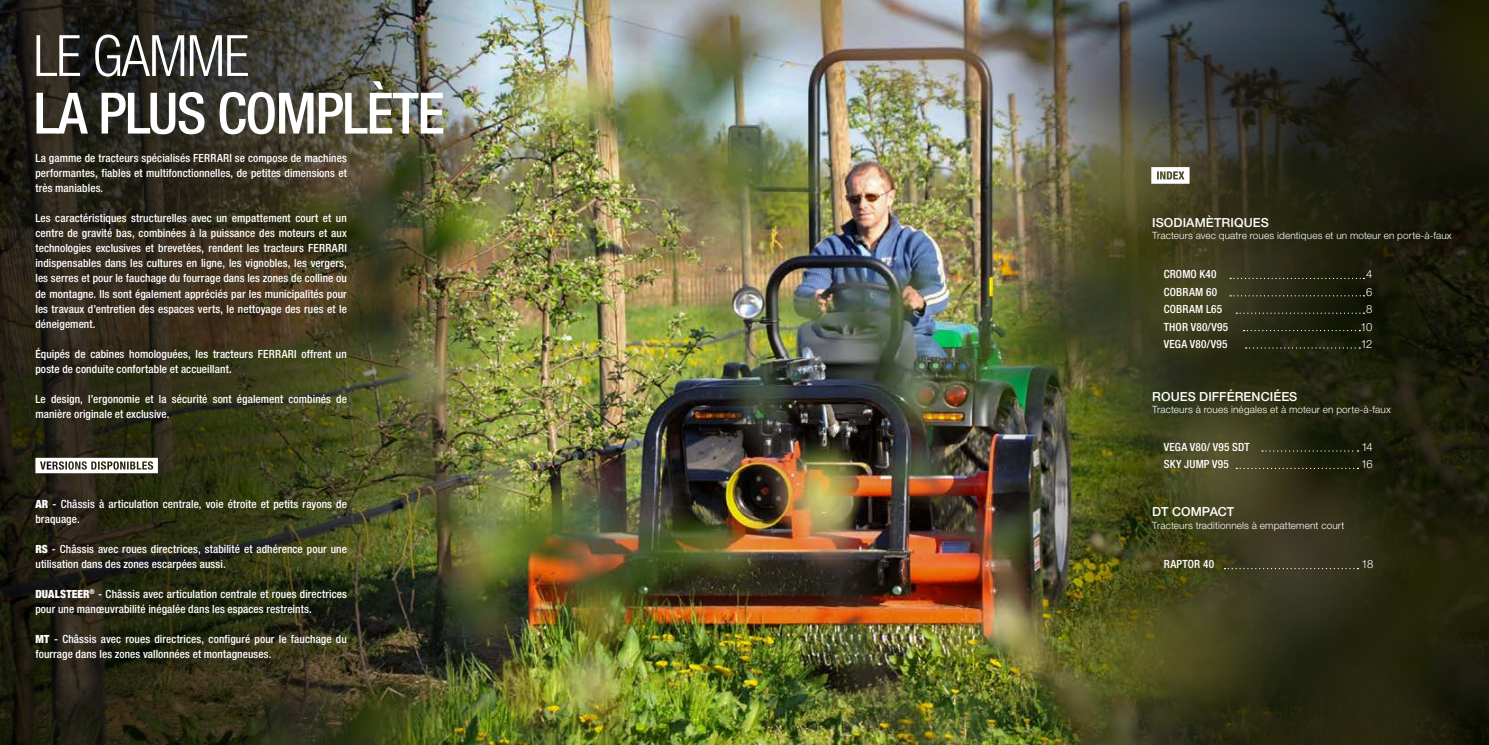
<style>
.page{position:relative;width:1489px;height:745px;background:#fff}
.page>*{position:absolute;margin:0;border:0;box-sizing:border-box;transform-origin:0 0}
.t1{font:500 condensed 57px "Helvetica Neue LTW1 G";letter-spacing:-.025em;color:#fff}
.t2{font:300 condensed 57px "Helvetica Neue LTW1 G";letter-spacing:-.025em;color:#fff}
.t3{font:500 12.5px "Helvetica Neue LT Std";letter-spacing:.005em;color:#fff}
.t4{font:500 condensed 11.25px/15px "Helvetica Neue LT Std";letter-spacing:.01em;color:#fff}
.t5{font:300 11.25px/17.5px "Helvetica Neue LT Std";letter-spacing:-.065em;color:#fff;text-align:center}
.t6{font:500 condensed 11.25px "Helvetica Neue LT Std";letter-spacing:.03em;color:#fff}
.t7{font:300 10px "Helvetica Neue LT Std";letter-spacing:.015em;color:#fff}
.s1{font-weight:900}
</style>
<div class="page">
<img style="left:489px;top:0;width:510px;height:744px">
<img style="left:999px;top:0;width:489px;height:744px">
<img style="left:0;top:0;width:489px;height:744px">
<svg style="left:1151px;top:167px;width:38px;height:17px"></svg>
<svg style="left:35px;top:457px;width:123px;height:16px"></svg>
<svg style="left:1229px;top:277px;width:135px;height:2px"></svg>
<svg style="left:1229px;top:295px;width:135px;height:1px"></svg>
<svg style="left:1261px;top:450px;width:97px;height:1px"></svg>
<svg style="left:1236px;top:312px;width:128px;height:1px"></svg>
<svg style="left:1236px;top:467px;width:122px;height:1px"></svg>
<svg style="left:1224px;top:567px;width:134px;height:2px"></svg>
<svg style="left:1243px;top:330px;width:117px;height:1px"></svg>
<svg style="left:1245px;top:347px;width:115px;height:1px"></svg>
<h1 class="t2" style="left:33px;top:22px;width:217px">LE GAMME</h1>
<h1 class="t1" style="left:34px;top:79px;width:412px">LA PLUS COMPLÈTE</h1>
<p class="t4" style="left:35px;top:151px;width:313px;text-align:justify">La gamme de tracteurs spécialisés FERRARI se compose de machines performantes, fiables et multifonctionnelles, de petites dimensions et très maniables.</p>
<p class="t4" style="left:35px;top:211px;width:313px;text-align:justify">Les caractéristiques structurelles avec un empattement court et un centre de gravité bas, combinées à la puissance des moteurs et aux technologies exclusives et brevetées, rendent les tracteurs FERRARI indispensables dans les cultures en ligne, les vignobles, les vergers, les serres et pour le fauchage du fourrage dans les zones de colline ou de montagne. Ils sont également appréciés par les municipalités pour les travaux d’entretien des espaces verts, le nettoyage des rues et le déneigement.</p>
<p class="t4" style="left:35px;top:346px;width:313px">Équipés de cabines homologuées, les tracteurs FERRARI offrent un poste de conduite confortable et accueillant.</p>
<p class="t4" style="left:35px;top:391px;width:313px">Le design, l’ergonomie et la sécurité sont également combinés de manière originale et exclusive.</p>
<p class="t4" style="left:35px;top:496px;width:313px"><span class="s1">AR</span> - Châssis à articulation centrale, voie étroite et petits rayons de braquage.</p>
<p class="t4" style="left:35px;top:541px;width:313px"><span class="s1">RS</span> - Châssis avec roues directrices, stabilité et adhérence pour une utilisation dans des zones escarpées aussi.</p>
<p class="t4" style="left:35px;top:586px;width:313px"><span class="s1">DUALSTEER</span><sup>®</sup> - Châssis avec articulation centrale et roues directrices pour une manœuvrabilité inégalée dans les espaces restreints.</p>
<p class="t4" style="left:35px;top:631px;width:313px"><span class="s1">MT</span> - Châssis avec roues directrices, configuré pour le fauchage du fourrage dans les zones vallonnées et montagneuses.</p>
<p class="t3" style="left:1152px;top:215px;width:118px">ISODIAMÈTRIQUES</p>
<p class="t7" style="left:1152px;top:229px;width:301px">Tracteurs avec quatre roues identiques et un moteur en porte-à-faux</p>
<p class="t4" style="left:1163px;top:265px;width:66px;line-height:17.5px">CROMO K40<br>COBRAM 60<br>COBRAM L65<br>THOR V80/V95<br>VEGA V80/V95</p>
<p class="t5" style="left:1360px;top:265px;width:13px">4<br>6<br>8<br>10<br>12</p>
<p class="t3" style="left:1152px;top:389px;width:147px">ROUES DIFFÉRENCIÉES</p>
<p class="t7" style="left:1152px;top:403px;width:240px">Tracteurs à roues inégales et à moteur en porte-à-faux</p>
<p class="t4" style="left:1163px;top:437px;width:88px;line-height:17.5px">VEGA V80/ V95 SDT<br>SKY JUMP V95</p>
<p class="t3" style="left:1152px;top:504px;width:84px">DT COMPACT</p>
<p class="t7" style="left:1152px;top:518px;width:194px">Tracteurs traditionnels à empattement court</p>
<p class="t6" style="left:1163px;top:557px;width:52px">RAPTOR 40</p>
<p class="t5" style="left:1361px;top:437px;width:13px;text-align:left">14<br>16</p>
<p class="t5" style="left:1361px;top:554px;width:13px">18</p>
</div>
